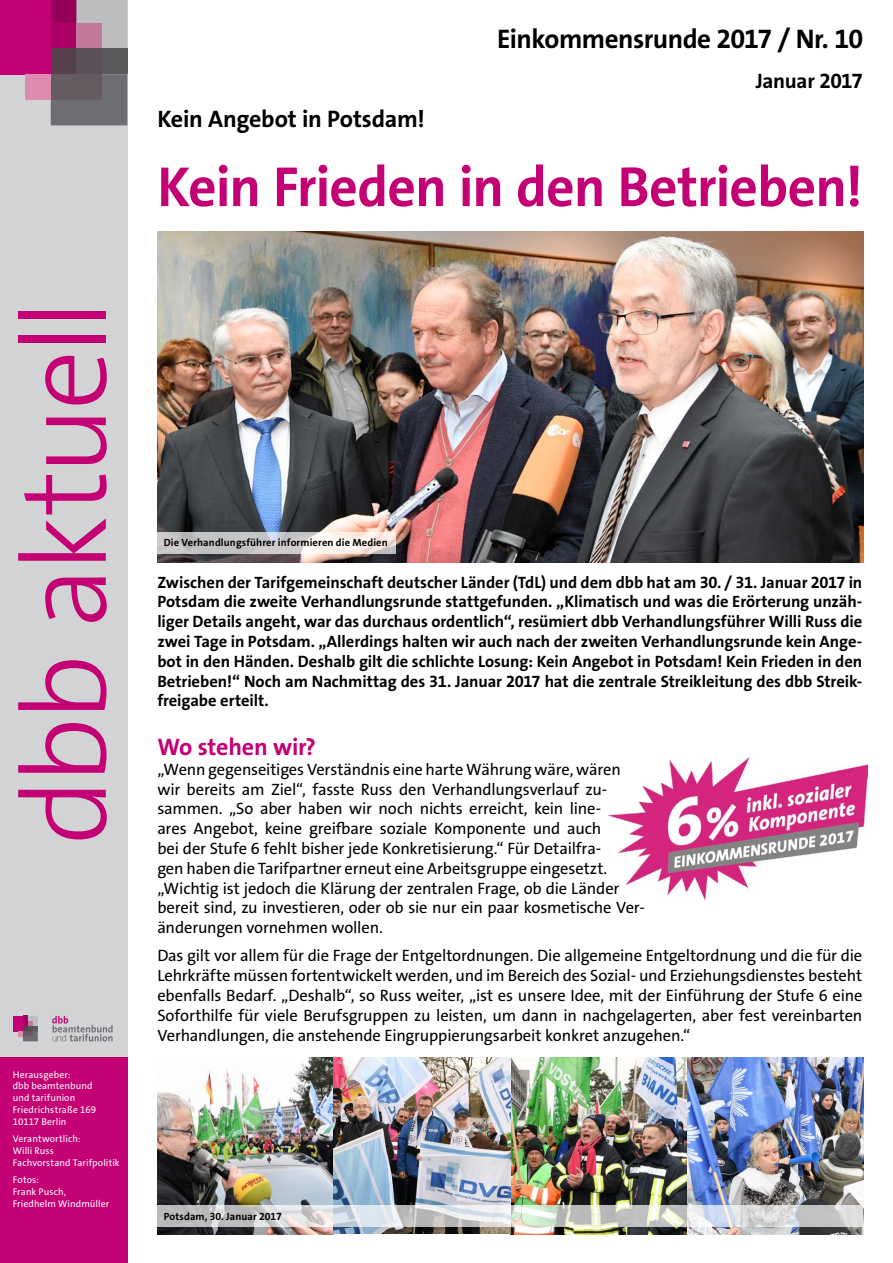
<style>
.page{position:relative;width:893px;height:1263px;background:#fff}
.page>*{position:absolute;margin:0;border:0;box-sizing:border-box;transform-origin:0 0}
.t1{font:300 120px "The Sans Os F";letter-spacing:-.045em;color:#c40075}
.t2{font:700 57px "The Sans Os F";letter-spacing:-.015em;color:#c40075}
.t3{font:700 27px "The Sans Os F";letter-spacing:-.02em;color:#000}
.t4{font:700 24px "The Sans Os F";letter-spacing:-.01em;color:#000}
.t5{font:700 24px "The Sans Os F";letter-spacing:-.01em;color:#c40075}
.t6{font:700 21px "The Sans Os F";letter-spacing:-.015em;color:#000}
.t7{font:16.5px/19.8px "The Sans Os F";letter-spacing:-.01em;color:#000}
.t8{font:700 16.5px/19.8px "The Sans Os F";letter-spacing:-.005em;color:#000;text-align:justify}
.t9{font:700 10.5px "The Sans Os F";letter-spacing:.01em;color:#000}
.t10{font:9.75px/11.7px "The Sans Os F";letter-spacing:.01em;color:#fff}
</style>
<div class="page">
<div style="left:0;top:0;width:127px;height:1263px;background:#d1d3d4"></div>
<div style="left:0;top:0;width:51px;height:74px;background:#c40075"></div>
<div style="left:51px;top:0;width:25px;height:23px;background:#970059"></div>
<div style="left:51px;top:23px;width:25px;height:26px;background:#ad0067"></div>
<div style="left:51px;top:49px;width:25px;height:25px;background:#57414c"></div>
<svg style="left:76px;top:0;width:51px;height:49px;background:#baa9b3"></svg>
<div style="left:76px;top:49px;width:26px;height:25px;background:#5c5158"></div>
<div style="left:102px;top:49px;width:25px;height:25px;background:#5a5b5d"></div>
<svg style="left:51px;top:74px;width:76px;height:51px;background:#6b676c"></svg>
<div style="left:25px;top:74px;width:26px;height:26px;background:#dd8cb0"></div>
<div style="left:0;top:1057px;width:127px;height:206px;background:#c40075"></div>
<svg style="left:52px;top:1016px;width:61px;height:25px"></svg>
<div style="left:13px;top:1016px;width:10px;height:15px;background:#c40075"></div>
<svg style="left:18px;top:1016px;width:20px;height:25px"></svg>
<img style="left:608px;top:757px;width:259px;height:142px">
<img style="left:687px;top:1057px;width:176px;height:177px">
<img style="left:157px;top:232px;width:706px;height:330px">
<img style="left:157px;top:1057px;width:177px;height:177px">
<img style="left:510px;top:1057px;width:177px;height:177px">
<img style="left:334px;top:1057px;width:176px;height:177px">
<svg style="left:157px;top:532px;width:238px;height:21px"></svg>
<svg style="left:157px;top:1205px;width:706px;height:22px;background:#d2d4d4"></svg>
<h3 class="t4" style="left:157px;top:103px;width:269px">Kein Angebot in Potsdam!</h3>
<h3 class="t3" style="left:497px;top:21px;width:367px">Einkommensrunde 2017 / Nr. 10</h3>
<p class="t6" style="left:756px;top:68px;width:109px">Januar 2017</p>
<h2 class="t2" style="left:157px;top:150px;width:707px">Kein Frieden in den Betrieben!</h2>
<h1 class="t1" style="left:-12px;top:845px;width:547px;rotate:-90deg">dbb aktuell</h1>
<p class="t10" style="left:13px;top:1069px;width:85px">Herausgeber:<br>dbb beamtenbund und tarifunion<br>Friedrichstraße 169<br>10117 Berlin</p>
<p class="t10" style="left:13px;top:1133px;width:108px">Verantwortlich:<br>Willi Russ<br>Fachvorstand Tarifpolitik</p>
<p class="t10" style="left:13px;top:1174px;width:98px">Fotos:<br>Frank Pusch,<br>Friedhelm Windmüller</p>
<p class="t9" style="left:164px;top:536px;width:226px">Die Verhandlungsführer informieren die Medien</p>
<p class="t8" style="left:157px;top:572px;width:706px">Zwischen der Tarifgemeinschaft deutscher Länder (TdL) und dem dbb hat am 30. / 31. Januar 2017 in Potsdam die zweite Verhandlungsrunde stattgefunden. „Klimatisch und was die Erörterung unzäh&shy;liger Details angeht, war das durchaus ordentlich“, resümiert dbb Verhandlungsführer Willi Russ die zwei Tage in Potsdam. „Allerdings halten wir auch nach der zweiten Verhandlungsrunde kein Ange&shy;bot in den Händen. Deshalb gilt die schlichte Losung: Kein Angebot in Potsdam! Kein Frieden in den Betrieben!“ Noch am Nachmittag des 31. Januar 2017 hat die zentrale Streikleitung des dbb Streik&shy;freigabe erteilt.</p>
<h3 class="t5" style="left:157px;top:731px;width:160px">Wo stehen wir?</h3>
<p class="t7" style="left:157px;top:759px;width:489px">„Wenn gegenseitiges Verständnis eine harte Währung wäre, wären wir bereits am Ziel“, fasste Russ den Verhandlungsverlauf zu&shy;sammen. „So aber haben wir noch nichts erreicht, kein line-<br>ares Angebot, keine greifbare soziale Komponente und auch<br>bei der Stufe 6 fehlt bisher jede Konkretisierung.“ Für Detailfra-<br>gen haben die Tarifpartner erneut eine Arbeitsgruppe eingesetzt. „Wichtig ist jedoch die Klärung der zentralen Frage, ob die Länder bereit sind, zu investieren, oder ob sie nur ein paar kosmetische Ver&shy;änderungen vornehmen wollen.</p>
<p class="t7" style="left:157px;top:946px;width:707px;text-align:justify">Das gilt vor allem für die Frage der Entgeltordnungen. Die allgemeine Entgeltordnung und die für die Lehrkräfte müssen fortentwickelt werden, und im Bereich des Sozial- und Erziehungsdienstes besteht ebenfalls Bedarf. „Deshalb“, so Russ weiter, „ist es unsere Idee, mit der Einführung der Stufe 6 eine Soforthilfe für viele Berufsgruppen zu leisten, um dann in nachgelagerten, aber fest vereinbarten Verhandlungen, die anstehende Eingruppierungsarbeit konkret anzugehen.“</p>
<p class="t9" style="left:164px;top:1209px;width:120px">Potsdam, 30. Januar 2017</p>
</div>
